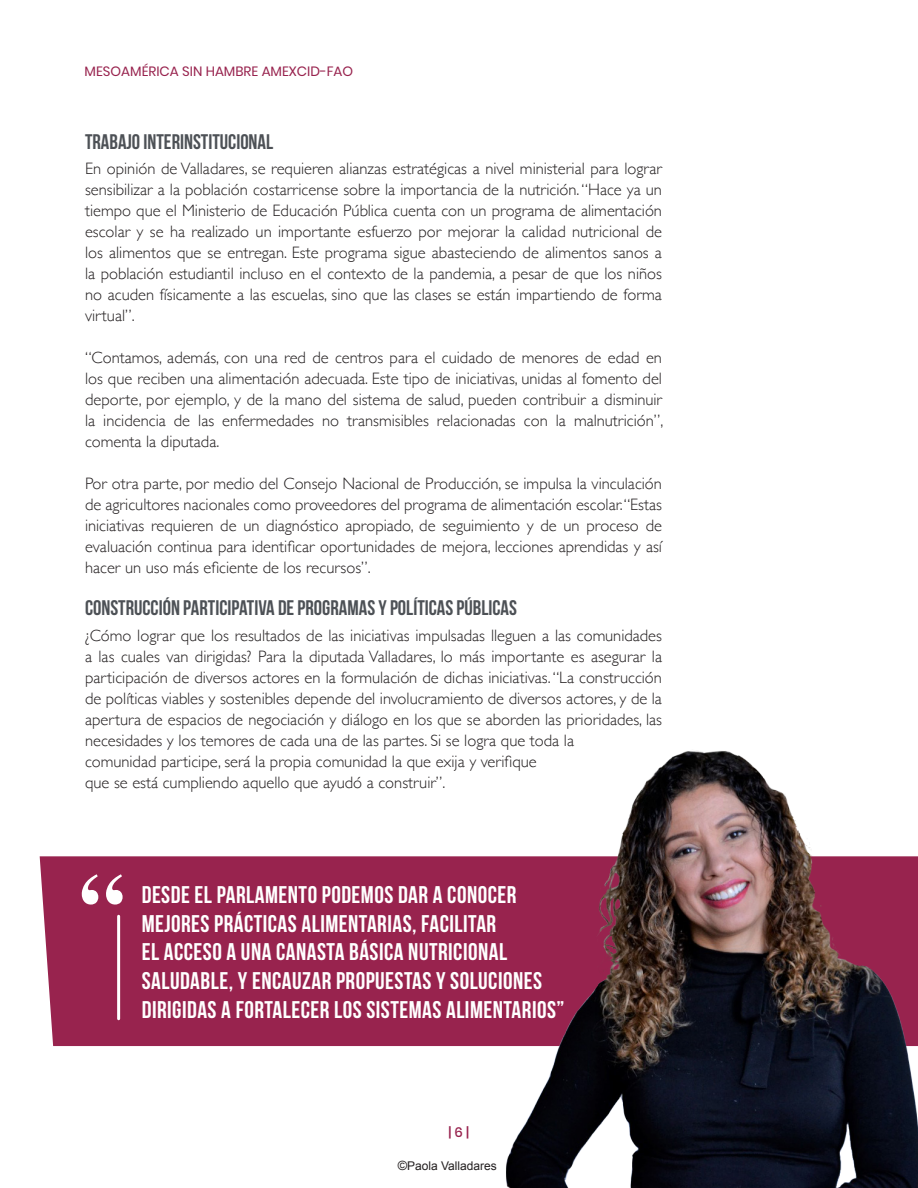
<style>
.page{position:relative;width:918px;height:1188px;background:#fff}
.page>*{position:absolute;margin:0;border:0;box-sizing:border-box;transform-origin:0 0}
.t1{font:700 90px "Times";color:#fff}
.t2{font:700 24px/28.8px "Bebas Neue";letter-spacing:.02em;color:#fff}
.t3{font:700 21px "Bebas Neue";color:#4d5156}
.t4{font:300 16.5px/21px "Gill Sans";color:#231f20;text-align:justify}
.t5{font:13.5px "Poppins";color:#98234e}
.t6{font:500 13.5px "Poppins";color:#98234e}
.t7{font:12px "Arial";color:#231f20}
.s1{font-size:12.75px}
</style>
<div class="page">
<hr style="left:917px;top:174px;width:1px;height:239px;background:#98234e">
<div style="left:40px;top:856px;width:451px;height:190px;background:#98234e"></div>
<img style="left:491px;top:751px;width:427px;height:437px">
<hr style="left:117px;top:916px;width:3px;height:103px;background:#fff">
<p class="t5" style="left:85px;top:63px;width:270px">MESOAMÉRICA SIN HAMBRE AMEXCID-FAO</p>
<p class="t3" style="left:85px;top:130px;width:190px">TRABAJO INTERINSTITUCIONAL</p>
<p class="t4" style="left:85px;top:158px;width:579px">En opinión de Valladares, se requieren alianzas estratégicas a nivel ministerial para lograr sensibilizar a la población costarricense sobre la importancia de la nutrición. “Hace ya un tiempo que el Ministerio de Educación Pública cuenta con un programa de alimentación escolar y se ha realizado un importante esfuerzo por mejorar la calidad nutricional de los alimentos que se entregan. Este programa sigue abasteciendo de alimentos sanos a la población estudiantil incluso en el contexto de la pandemia, a pesar de que los niños no acuden físicamente a las escuelas, sino que las clases se están impartiendo de forma virtual”.</p>
<p class="t4" style="left:85px;top:347px;width:580px">“Contamos, además, con una red de centros para el cuidado de menores de edad en los que reciben una alimentación adecuada. Este tipo de iniciativas, unidas al fomento del deporte, por ejemplo, y de la mano del sistema de salud, pueden contribuir a disminuir la incidencia de las enfermedades no transmisibles relacionadas con la malnutrición”, comenta la diputada.</p>
<p class="t4" style="left:85px;top:473px;width:578px">Por otra parte, por medio del Consejo Nacional de Producción, se impulsa la vinculación de agricultores nacionales como proveedores del programa de alimentación escolar. “Estas iniciativas requieren de un diagnóstico apropiado, de seguimiento y de un proceso de evaluación continua para identificar oportunidades de mejora, lecciones aprendidas y así hacer un uso más eficiente de los recursos”.</p>
<p class="t3" style="left:85px;top:597px;width:434px">CONSTRUCCIÓN PARTICIPATIVA DE PROGRAMAS Y POLÍTICAS PÚBLICAS</p>
<p class="t4" style="left:85px;top:624px;width:579px">¿Cómo lograr que los resultados de las iniciativas impulsadas lleguen a las comunidades a las cuales van dirigidas? Para la diputada Valladares, lo más importante es asegurar la participación de diversos actores en la formulación de dichas iniciativas. “La construcción de políticas viables y sostenibles depende del involucramiento de diversos actores, y de la apertura de espacios de negociación y diálogo en los que se aborden las prioridades, las necesidades y los temores de cada una de las partes. Si se logra que toda la</p>
<p class="t4" style="left:85px;top:750px;width:453px">comunidad participe, será la propia comunidad la que exija y verifique</p>
<p class="t4" style="left:85px;top:771px;width:362px">que se está cumpliendo aquello que ayudó a construir”.</p>
<p class="t1" style="left:79px;top:820px;width:46px">“</p>
<p class="t2" style="left:142px;top:880px;width:424px">DESDE EL PARLAMENTO PODEMOS DAR A CONOCER MEJORES PRÁCTICAS ALIMENTARIAS, FACILITAR<br>EL ACCESO A UNA CANASTA BÁSICA NUTRICIONAL SALUDABLE, Y ENCAUZAR PROPUESTAS Y SOLUCIONES DIRIGIDAS A FORTALECER LOS SISTEMAS ALIMENTARIOS”</p>
<p class="t6" style="left:448px;top:1124px;width:22px">| 6 |</p>
<p class="t7" style="left:398px;top:1158px;width:101px"><span class="s1">©</span>Paola Valladares</p>
</div>
